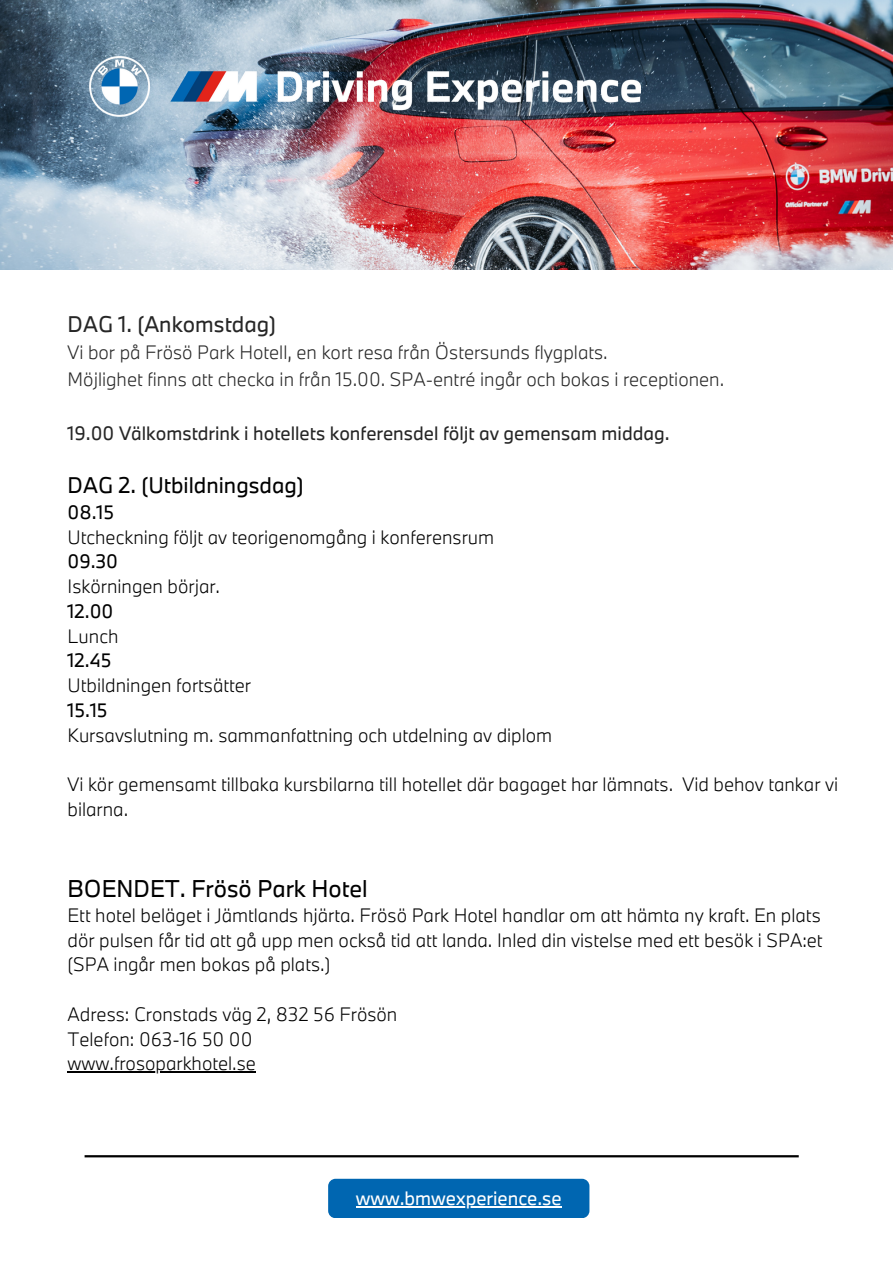
<style>
.page{position:relative;width:893px;height:1264px;background:#fff}
.page>*{position:absolute;margin:0;border:0;box-sizing:border-box;transform-origin:0 0}
.t1{font:22.5px "BMW Type Next Latin";color:#000}
.t2{font:21px "BMW Type Next Latin";color:#000}
.t3{font:21px "BMW Type Next Latin";color:#262626}
.t4{font:300 18px/24.8px "BMW Type Next Latin";color:#000}
.t5{font:300 18px "BMW Type Next Latin";color:#262626}
.t6{font:18px "BMW Type Next Latin";color:#262626}
.t7{font:18px "BMW Type Next Latin";color:#000}
.t8{font:18px "BMW Type Next Latin";color:#fff}
</style>
<div class="page">
<div style="left:328px;top:1178px;width:261px;height:40px;background:#0066b1;border-radius:7px"></div>
<hr style="left:85px;top:1155px;width:713px;height:2px;background:#000">
<img style="left:0;top:0;width:892px;height:270px">
<img style="left:89px;top:56px;width:551px;height:61px">
<hr style="left:356px;top:1205px;width:205px;height:2px;background:#fff">
<hr style="left:68px;top:1071px;width:188px;height:1px;background:#000">
<p class="t3" style="left:68px;top:309px;width:210px">DAG 1. (Ankomstdag)</p>
<p class="t5" style="left:68px;top:339px;width:541px">Vi bor på Frösö Park Hotell, en kort resa från Östersunds flygplats.</p>
<p class="t5" style="left:68px;top:366px;width:658px">Möjlighet finns att checka in från 15.00. SPA-entré ingår och bokas i receptionen.</p>
<p class="t6" style="left:68px;top:420px;width:603px">19.00 Välkomstdrink i hotellets konferensdel följt av gemensam middag.</p>
<p class="t2" style="left:68px;top:470px;width:237px">DAG 2. (Utbildningsdag)</p>
<p class="t7" style="left:68px;top:499px;width:48px">08.15</p>
<p class="t4" style="left:68px;top:524px;width:428px">Utcheckning följt av teorigenomgång i konferensrum</p>
<p class="t7" style="left:68px;top:549px;width:52px">09.30</p>
<p class="t4" style="left:68px;top:573px;width:154px">Iskörningen börjar.</p>
<p class="t7" style="left:68px;top:598px;width:47px">12.00</p>
<p class="t4" style="left:68px;top:623px;width:52px">Lunch</p>
<p class="t7" style="left:68px;top:648px;width:45px">12.45</p>
<p class="t4" style="left:68px;top:672px;width:185px">Utbildningen fortsätter</p>
<p class="t7" style="left:68px;top:697px;width:42px">15.15</p>
<p class="t4" style="left:68px;top:722px;width:486px">Kursavslutning m. sammanfattning och utdelning av diplom</p>
<p class="t4" style="left:68px;top:771px;width:772px">Vi kör gemensamt tillbaka kursbilarna till hotellet där bagaget har lämnats. Vid behov tankar vi bilarna.</p>
<p class="t1" style="left:68px;top:873px;width:302px">BOENDET. Frösö Park Hotel</p>
<p class="t4" style="left:68px;top:902px;width:756px;text-align:justify">Ett hotel beläget i Jämtlands hjärta. Frösö Park Hotel handlar om att hämta ny kraft. En plats dör pulsen får tid att gå upp men också tid att landa. Inled din vistelse med ett besök i SPA:et (SPA ingår men bokas på plats.)</p>
<p class="t4" style="left:68px;top:1001px;width:331px">Adress: Cronstads väg 2, 832 56 Frösön</p>
<p class="t4" style="left:68px;top:1026px;width:186px">Telefon: 063-16 50 00</p>
<p class="t4" style="left:68px;top:1050px;width:190px">www.frosoparkhotel.se</p>
<p class="t8" style="left:356px;top:1185px;width:207px">www.bmwexperience.se</p>
</div>
